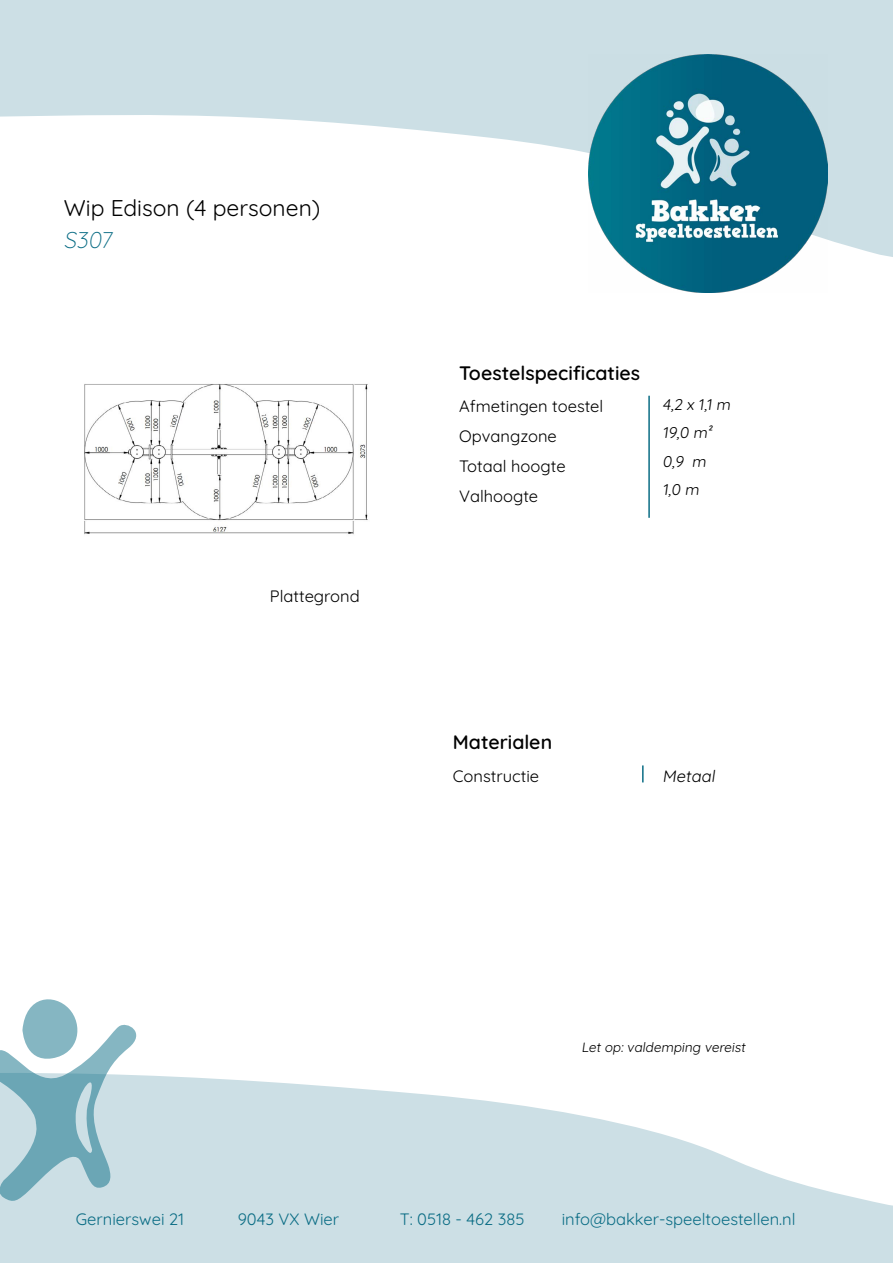
<style>
.page{position:relative;width:893px;height:1263px;background:#fff}
.page>*{position:absolute;margin:0;border:0;box-sizing:border-box;transform-origin:0 0}
.t1{font:300 22.8px "Quicksand";color:#000}
.t2{font:300 22.8px "Quicksand";color:#0b6d85}
.t3{font:300 19.5px "Quicksand";color:#000}
.t4{font:300 16.5px/30px "Quicksand";color:#000}
.t5{font:300 16.5px "Quicksand";color:#0b6d85}
.t6{font:300 15.6px/28.2px "Quicksand";color:#000}
.t7{font:300 13.5px "Quicksand";color:#000}
</style>
<div class="page">
<svg style="left:0;top:0;width:893px;height:257px;fill:#ccdfe5"></svg>
<img style="left:589px;top:54px;width:238px;height:238px">
<svg style="left:0;top:1075px;width:893px;height:188px;fill:#ccdfe5"></svg>
<svg style="left:0;top:999px;width:136px;height:202px"></svg>
<img style="left:84px;top:384px;width:284px;height:151px">
<hr style="left:648px;top:396px;width:2px;height:122px;background:#0b6d85">
<svg style="left:642px;top:765px;width:2px;height:17px"></svg>
<h1 class="t1" style="left:64px;top:191px;width:258px">Wip Edison (4 personen)</h1>
<h1 class="t2" style="left:64px;top:222px;width:54px">S307</h1>
<p class="t4" style="left:270px;top:580px;width:91px">Plattegrond</p>
<p class="t3" style="left:459px;top:358px;width:182px">Toestelspecificaties</p>
<p class="t4" style="left:459px;top:390px;width:146px">Afmetingen toestel<br>Opvangzone<br>Totaal hoogte<br>Valhoogte</p>
<p class="t6" style="left:662px;top:389px;width:72px">4,2 x 1,1 m<br>19,0 m²<br>0,9 m<br>1,0 m</p>
<p class="t3" style="left:453px;top:727px;width:101px">Materialen</p>
<p class="t4" style="left:453px;top:759px;width:88px">Constructie</p>
<p class="t4" style="left:662px;top:759px;width:57px">Metaal</p>
<p class="t7" style="left:581px;top:1037px;width:168px">Let op: valdemping vereist</p>
<p class="t5" style="left:76px;top:1207px;width:110px">Gernierswei 21</p>
<p class="t5" style="left:238px;top:1207px;width:103px">9043 VX Wier</p>
<p class="t5" style="left:400px;top:1207px;width:126px">T: 0518 - 462 385</p>
<p class="t5" style="left:562px;top:1207px;width:235px">info@bakker-speeltoestellen.nl</p>
</div>
